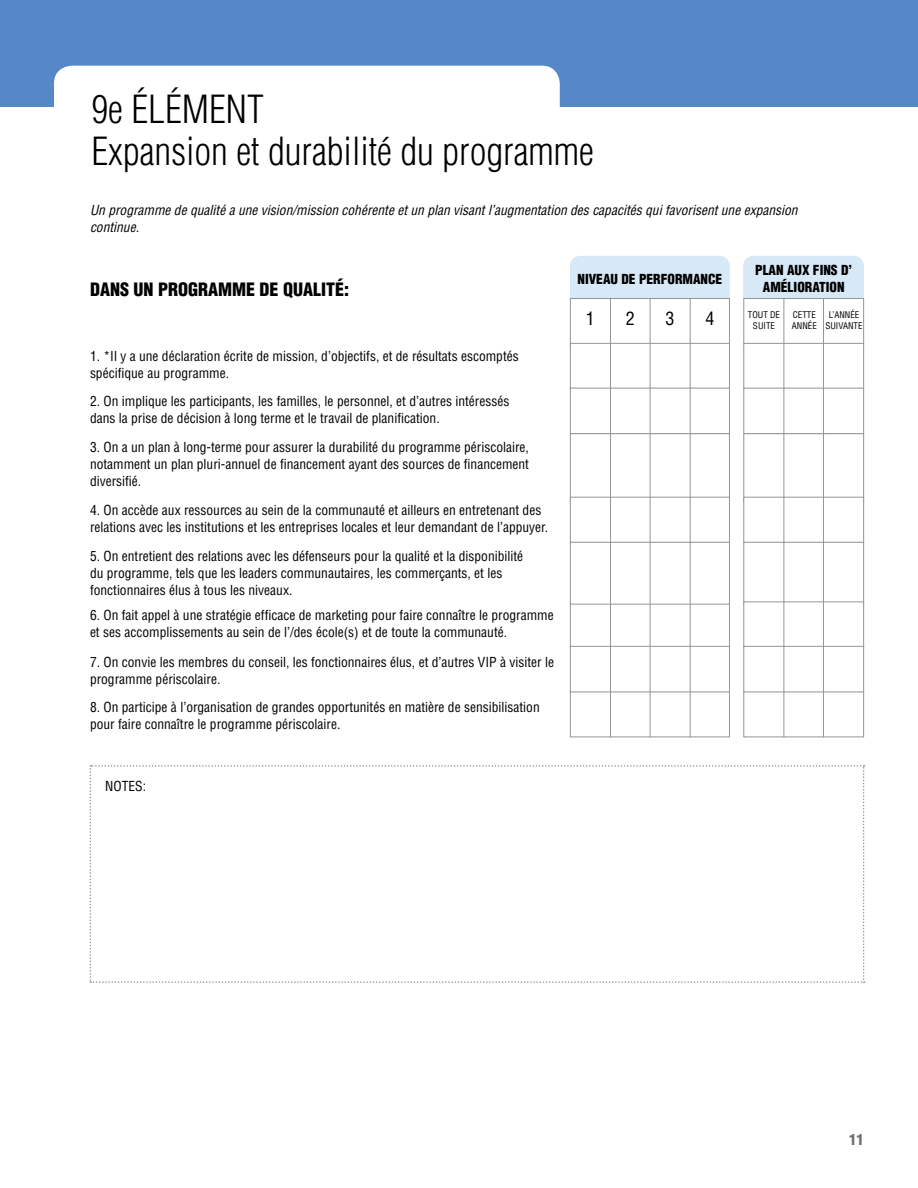
<style>
.page{position:relative;width:918px;height:1188px;background:#fff}
.page>*{position:absolute;margin:0;border:0;box-sizing:border-box;transform-origin:0 0}
.t1{font:300 condensed 37.8px/42px "Helvetica LT Std";color:#000}
.t2{font:900 condensed 18px "Helvetica LT Std";color:#000}
.t3{font:condensed 18px "Helvetica LT Std";color:#000}
.t4{font:900 condensed 15px "Helvetica LT Std";color:#6d6e71}
.t5{font:condensed 13.5px/17.2px "Helvetica LT Std";color:#000}
.t6{font:italic condensed 13.5px/17.2px "Helvetica LT Std";color:#000}
.t7{font:900 condensed 13.5px/16.5px "Helvetica LT Std";color:#000;text-align:center}
.t8{font:condensed 9px/10.5px "Helvetica LT Std";color:#000;text-align:center}
</style>
<div class="page">
<div style="left:570px;top:256px;width:160px;height:42px;background:#d7e8f7"></div>
<div style="left:743px;top:256px;width:121px;height:42px;background:#d7e8f7"></div>
<div style="left:570px;top:298px;width:160px;height:49px;background:#fff;border:1px solid #939598"></div>
<hr style="left:610px;top:298px;width:1px;height:49px;background:#939598">
<hr style="left:650px;top:298px;width:1px;height:49px;background:#939598">
<hr style="left:690px;top:298px;width:1px;height:49px;background:#939598">
<div style="left:743px;top:298px;width:121px;height:46px;background:#fff;border:1px solid #939598"></div>
<hr style="left:784px;top:298px;width:1px;height:46px;background:#939598">
<hr style="left:823px;top:298px;width:1px;height:46px;background:#939598">
<div style="left:570px;top:343px;width:160px;height:46px;background:#fff;border:1px solid #939598"></div>
<hr style="left:610px;top:343px;width:1px;height:46px;background:#939598">
<hr style="left:650px;top:343px;width:1px;height:46px;background:#939598">
<hr style="left:690px;top:343px;width:1px;height:46px;background:#939598">
<div style="left:570px;top:691px;width:160px;height:46px;background:#fff;border:1px solid #939598"></div>
<hr style="left:610px;top:691px;width:1px;height:46px;background:#939598">
<hr style="left:650px;top:691px;width:1px;height:46px;background:#939598">
<hr style="left:690px;top:691px;width:1px;height:46px;background:#939598">
<div style="left:570px;top:388px;width:160px;height:46px;background:#fff;border:1px solid #939598"></div>
<hr style="left:610px;top:388px;width:1px;height:46px;background:#939598">
<hr style="left:650px;top:388px;width:1px;height:46px;background:#939598">
<hr style="left:690px;top:388px;width:1px;height:46px;background:#939598">
<div style="left:570px;top:433px;width:160px;height:69px;background:#fff;border:1px solid #939598"></div>
<hr style="left:610px;top:433px;width:1px;height:69px;background:#939598">
<hr style="left:650px;top:433px;width:1px;height:69px;background:#939598">
<hr style="left:690px;top:433px;width:1px;height:69px;background:#939598">
<div style="left:570px;top:497px;width:160px;height:46px;background:#fff;border:1px solid #939598"></div>
<hr style="left:610px;top:497px;width:1px;height:46px;background:#939598">
<hr style="left:650px;top:497px;width:1px;height:46px;background:#939598">
<hr style="left:690px;top:497px;width:1px;height:46px;background:#939598">
<div style="left:570px;top:602px;width:160px;height:46px;background:#fff;border:1px solid #939598"></div>
<hr style="left:610px;top:602px;width:1px;height:46px;background:#939598">
<hr style="left:650px;top:602px;width:1px;height:46px;background:#939598">
<hr style="left:690px;top:602px;width:1px;height:46px;background:#939598">
<div style="left:570px;top:646px;width:160px;height:46px;background:#fff;border:1px solid #939598"></div>
<hr style="left:610px;top:646px;width:1px;height:46px;background:#939598">
<hr style="left:650px;top:646px;width:1px;height:46px;background:#939598">
<hr style="left:690px;top:646px;width:1px;height:46px;background:#939598">
<div style="left:743px;top:343px;width:121px;height:46px;background:#fff;border:1px solid #939598"></div>
<hr style="left:784px;top:343px;width:1px;height:46px;background:#939598">
<hr style="left:823px;top:343px;width:1px;height:46px;background:#939598">
<div style="left:743px;top:691px;width:121px;height:46px;background:#fff;border:1px solid #939598"></div>
<hr style="left:784px;top:691px;width:1px;height:46px;background:#939598">
<hr style="left:823px;top:691px;width:1px;height:46px;background:#939598">
<div style="left:743px;top:388px;width:121px;height:46px;background:#fff;border:1px solid #939598"></div>
<hr style="left:784px;top:388px;width:1px;height:46px;background:#939598">
<hr style="left:823px;top:388px;width:1px;height:46px;background:#939598">
<div style="left:743px;top:433px;width:121px;height:69px;background:#fff;border:1px solid #939598"></div>
<hr style="left:784px;top:433px;width:1px;height:69px;background:#939598">
<hr style="left:823px;top:433px;width:1px;height:69px;background:#939598">
<div style="left:743px;top:497px;width:121px;height:46px;background:#fff;border:1px solid #939598"></div>
<hr style="left:784px;top:497px;width:1px;height:46px;background:#939598">
<hr style="left:823px;top:497px;width:1px;height:46px;background:#939598">
<div style="left:570px;top:542px;width:160px;height:62px;background:#fff;border:1px solid #939598"></div>
<hr style="left:610px;top:542px;width:1px;height:62px;background:#939598">
<hr style="left:650px;top:542px;width:1px;height:62px;background:#939598">
<hr style="left:690px;top:542px;width:1px;height:62px;background:#939598">
<div style="left:743px;top:542px;width:121px;height:62px;background:#fff;border:1px solid #939598"></div>
<hr style="left:784px;top:542px;width:1px;height:62px;background:#939598">
<hr style="left:823px;top:542px;width:1px;height:62px;background:#939598">
<div style="left:743px;top:602px;width:121px;height:46px;background:#fff;border:1px solid #939598"></div>
<hr style="left:784px;top:602px;width:1px;height:46px;background:#939598">
<hr style="left:823px;top:602px;width:1px;height:46px;background:#939598">
<div style="left:743px;top:646px;width:121px;height:46px;background:#fff;border:1px solid #939598"></div>
<hr style="left:784px;top:646px;width:1px;height:46px;background:#939598">
<hr style="left:823px;top:646px;width:1px;height:46px;background:#939598">
<svg style="left:90px;top:765px;width:775px;height:218px"></svg>
<div style="left:0;top:0;width:918px;height:106px;background:#5688c7"></div>
<div style="left:54px;top:66px;width:506px;height:81px;background:#fff;border-radius:18px"></div>
<h1 class="t1" style="left:92px;top:88px;width:504px">9e ÉLÉMENT<br>Expansion et durabilité du programme</h1>
<p class="t6" style="left:90px;top:202px;width:709px">Un programme de qualité a une vision/mission cohérente et un plan visant l’augmentation des capacités qui favorisent une expansion continue.</p>
<h2 class="t2" style="left:90px;top:278px;width:261px">DANS UN PROGRAMME DE QUALITÉ:</h2>
<p class="t5" style="left:90px;top:347px;width:430px">1. *Il y a une déclaration écrite de mission, d’objectifs, et de résultats escomptés spécifique au programme.</p>
<p class="t5" style="left:90px;top:392px;width:421px">2. On implique les participants, les familles, le personnel, et d’autres intéressés dans la prise de décision à long terme et le travail de planification.</p>
<p class="t5" style="left:90px;top:438px;width:441px;text-align:justify">3. On a un plan à long-terme pour assurer la durabilité du programme périscolaire, notamment un plan pluri-annuel de financement ayant des sources de financement diversifié.</p>
<p class="t5" style="left:90px;top:501px;width:460px">4. On accède aux ressources au sein de la communauté et ailleurs en entretenant des relations avec les institutions et les entreprises locales et leur demandant de l’appuyer.</p>
<p class="t5" style="left:90px;top:547px;width:435px">5. On entretient des relations avec les défenseurs pour la qualité et la disponibilité du programme, tels que les leaders communautaires, les commerçants, et les fonctionnaires élus à tous les niveaux.</p>
<p class="t5" style="left:90px;top:607px;width:465px">6. On fait appel à une stratégie efficace de marketing pour faire connaître le programme et ses accomplissements au sein de l’/des école(s) et de toute la communauté.</p>
<p class="t5" style="left:90px;top:653px;width:466px">7. On convie les membres du conseil, les fonctionnaires élus, et d’autres VIP à visiter le programme périscolaire.</p>
<p class="t5" style="left:90px;top:698px;width:451px">8. On participe à l’organisation de grandes opportunités en matière de sensibilisation pour faire connaître le programme périscolaire.</p>
<p class="t5" style="left:105px;top:777px;width:42px">NOTES:</p>
<p class="t7" style="left:577px;top:271px;width:146px">NIVEAU DE PERFORMANCE</p>
<h2 class="t3" style="left:586px;top:307px;width:10px">1</h2>
<h2 class="t3" style="left:626px;top:307px;width:10px">2</h2>
<h2 class="t3" style="left:665px;top:307px;width:10px">3</h2>
<h2 class="t3" style="left:705px;top:307px;width:10px">4</h2>
<p class="t7" style="left:755px;top:262px;width:99px">PLAN AUX FINS D’<br>AMÉLIORATION</p>
<p class="t8" style="left:748px;top:310px;width:34px">TOUT DE<br>SUITE</p>
<p class="t8" style="left:792px;top:310px;width:27px;text-align:left">CETTE<br>ANNÉE</p>
<p class="t8" style="left:825px;top:310px;width:39px">L’ANNÉE<br>SUIVANTE</p>
<p class="t4" style="left:849px;top:1130px;width:16px">11</p>
</div>
